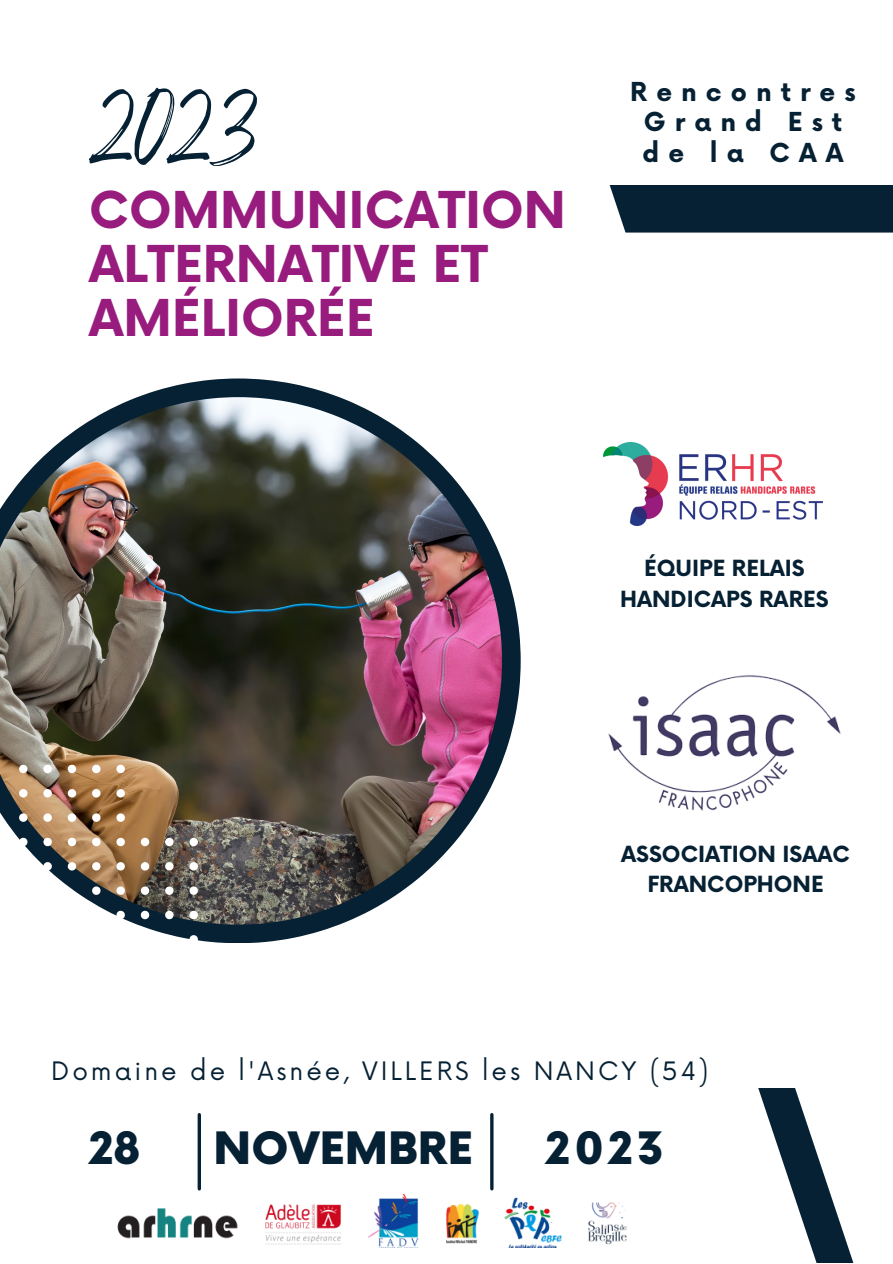
<style>
.page{position:relative;width:893px;height:1264px;background:#fff}
.page>*{position:absolute;margin:0;border:0;box-sizing:border-box;transform-origin:0 0}
.t1{font:72px "Breathing";color:#062133}
.t2{font:700 49.5px/54px "Now";color:#981b7e}
.t3{font:900 43.5px "Now";color:#062133}
.t4{font:700 25.5px/30.3px "Now";letter-spacing:.355em;color:#062133;text-align:center}
.t5{font:24.75px "Now";letter-spacing:.12em;color:#062133}
.t6{font:700 21.75px/30.3px "Now";color:#062133;text-align:center}
</style>
<div class="page">
<svg style="left:136px;top:378px;width:384px;height:565px"></svg>
<div style="left:609px;top:185px;width:283px;height:47px;background:#062133"></div>
<svg style="left:826px;top:1181px;width:27px;height:81px"></svg>
<svg style="left:197px;top:1088px;width:629px;height:174px"></svg>
<svg style="left:197px;top:1114px;width:4px;height:74px"></svg>
<hr style="left:490px;top:1114px;width:3px;height:74px;background:#062133">
<img style="left:0;top:397px;width:502px;height:527px">
<svg style="left:19px;top:764px;width:8px;height:9px"></svg>
<svg style="left:43px;top:764px;width:9px;height:9px"></svg>
<svg style="left:68px;top:764px;width:8px;height:9px"></svg>
<svg style="left:92px;top:764px;width:8px;height:9px"></svg>
<svg style="left:116px;top:764px;width:9px;height:9px"></svg>
<svg style="left:19px;top:789px;width:8px;height:8px"></svg>
<svg style="left:43px;top:789px;width:9px;height:8px"></svg>
<svg style="left:68px;top:789px;width:8px;height:8px"></svg>
<svg style="left:92px;top:789px;width:8px;height:8px"></svg>
<svg style="left:116px;top:789px;width:9px;height:8px"></svg>
<svg style="left:19px;top:813px;width:8px;height:8px"></svg>
<svg style="left:43px;top:813px;width:9px;height:8px"></svg>
<svg style="left:68px;top:813px;width:8px;height:8px"></svg>
<svg style="left:92px;top:813px;width:8px;height:8px"></svg>
<svg style="left:116px;top:813px;width:9px;height:8px"></svg>
<svg style="left:19px;top:837px;width:8px;height:9px"></svg>
<svg style="left:43px;top:837px;width:9px;height:9px"></svg>
<svg style="left:68px;top:837px;width:8px;height:9px"></svg>
<svg style="left:92px;top:837px;width:8px;height:9px"></svg>
<svg style="left:116px;top:837px;width:9px;height:9px"></svg>
<svg style="left:141px;top:837px;width:8px;height:9px"></svg>
<svg style="left:165px;top:837px;width:8px;height:9px"></svg>
<svg style="left:189px;top:837px;width:9px;height:9px"></svg>
<svg style="left:19px;top:862px;width:8px;height:8px"></svg>
<svg style="left:43px;top:862px;width:9px;height:8px"></svg>
<svg style="left:68px;top:862px;width:8px;height:8px"></svg>
<svg style="left:92px;top:862px;width:8px;height:8px"></svg>
<svg style="left:116px;top:862px;width:9px;height:8px"></svg>
<svg style="left:141px;top:862px;width:8px;height:8px"></svg>
<svg style="left:165px;top:862px;width:8px;height:8px"></svg>
<svg style="left:189px;top:862px;width:9px;height:8px"></svg>
<svg style="left:92px;top:886px;width:8px;height:8px"></svg>
<svg style="left:116px;top:886px;width:9px;height:8px"></svg>
<svg style="left:141px;top:886px;width:8px;height:8px"></svg>
<svg style="left:165px;top:886px;width:8px;height:8px"></svg>
<svg style="left:189px;top:886px;width:9px;height:8px"></svg>
<svg style="left:92px;top:910px;width:8px;height:9px"></svg>
<svg style="left:116px;top:910px;width:9px;height:9px"></svg>
<svg style="left:141px;top:910px;width:8px;height:9px"></svg>
<svg style="left:165px;top:910px;width:8px;height:9px"></svg>
<svg style="left:189px;top:910px;width:9px;height:9px"></svg>
<svg style="left:141px;top:935px;width:8px;height:8px"></svg>
<svg style="left:165px;top:935px;width:8px;height:8px"></svg>
<svg style="left:189px;top:935px;width:9px;height:8px"></svg>
<img style="left:603px;top:442px;width:219px;height:83px">
<img style="left:608px;top:675px;width:233px;height:136px">
<img style="left:117px;top:1193px;width:525px;height:54px">
<p class="t1" style="left:89px;top:98px;width:168px">2023</p>
<p class="t2" style="left:89px;top:186px;width:478px">COMMUNICATION<br>ALTERNATIVE ET<br>AMÉLIORÉE</p>
<p class="t4" style="left:630px;top:78px;width:227px">Rencontres<br>Grand Est</p>
<p class="t4" style="left:642px;top:139px;width:202px">de la CAA</p>
<p class="t6" style="left:620px;top:554px;width:210px">ÉQUIPE RELAIS<br>HANDICAPS RARES</p>
<p class="t6" style="left:621px;top:840px;width:230px">ASSOCIATION ISAAC<br>FRANCOPHONE</p>
<p class="t5" style="left:51px;top:1057px;width:658px">Domaine de l'Asnée, VILLERS les NANCY (54)</p>
<p class="t3" style="left:89px;top:1124px;width:52px">28</p>
<p class="t3" style="left:213px;top:1124px;width:261px">NOVEMBRE</p>
<p class="t3" style="left:546px;top:1124px;width:120px">2023</p>
</div>
